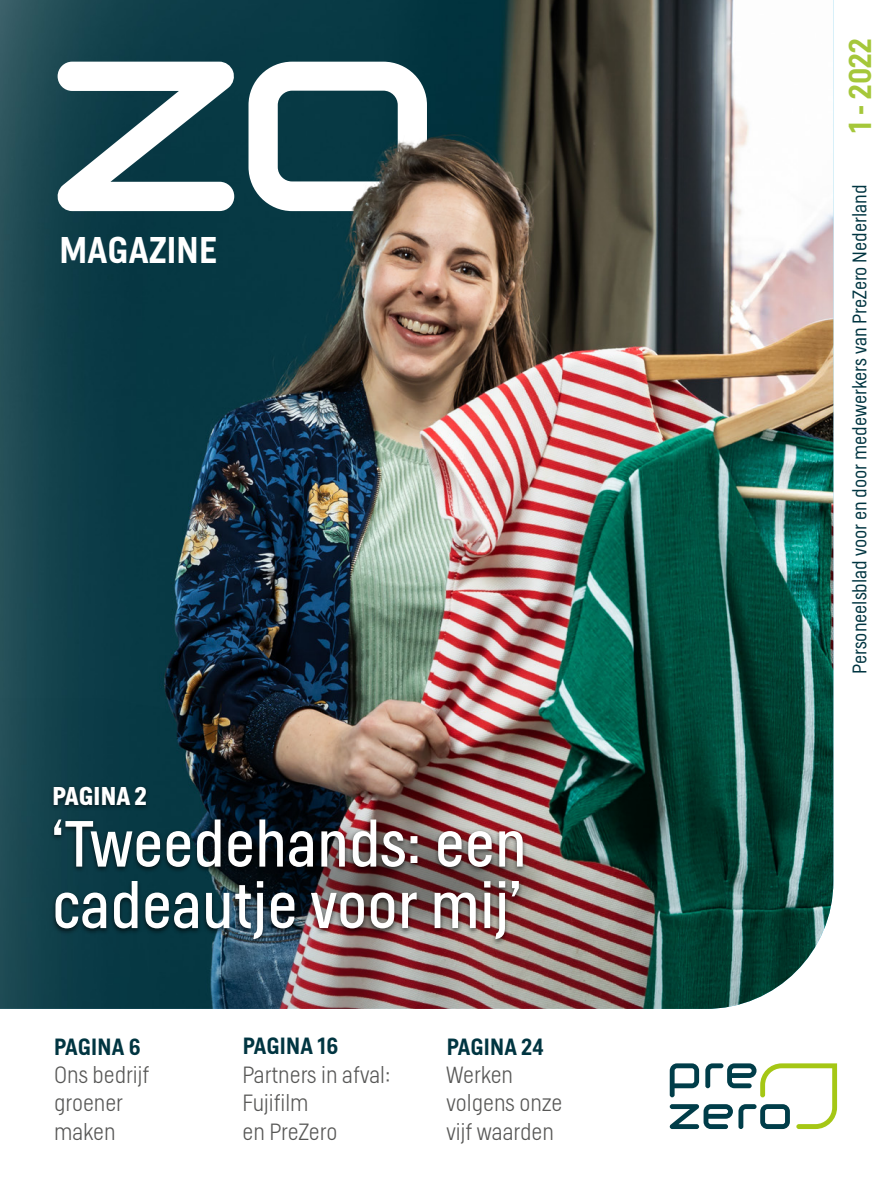
<style>
.page{position:relative;width:893px;height:1191px;background:#fff}
.page>*{position:absolute;margin:0;border:0;box-sizing:border-box;transform-origin:0 0}
.t1{font:300 64.5px/61.5px "Helsinki";color:#fff}
.t2{font:500 36.9px "Helsinki";letter-spacing:.01em;color:#fff}
.t3{font:500 31.5px "Helsinki";color:#a5c73a}
.t4{font:700 25.5px "Helsinki";letter-spacing:.01em;color:#fff}
.t5{font:100 23.25px/28.3px "Helsinki";color:#575756}
.t6{font:500 23.25px "Helsinki";letter-spacing:.01em;color:#003541}
.t7{font:200 19.5px "Helsinki";color:#003541}
</style>
<div class="page">
<img style="left:0;top:0;width:833px;height:1009px">
<svg style="left:670px;top:1063px;width:167px;height:66px"></svg>
<img style="left:0;top:698px;width:829px;height:310px">
<svg style="left:58px;top:49px;width:374px;height:162px"></svg>
<svg style="left:256px;top:821px;width:293px;height:113px"></svg>
<div style="left:49px;top:784px;width:478px;height:161px;background:#000;opacity:.6"></div>
<img style="left:319px;top:116px;width:275px;height:276px">
<h2 class="t2" style="left:59px;top:228px;width:159px">MAGAZINE</h2>
<p class="t4" style="left:52px;top:781px;width:96px">PAGINA 2</p>
<h1 class="t1" style="left:52px;top:812px;width:476px">‘Tweedehands: een cadeautje voor mij’</h1>
<p class="t6" style="left:54px;top:1032px;width:88px">PAGINA 6</p>
<p class="t5" style="left:54px;top:1060px;width:97px">Ons bedrijf groener maken</p>
<p class="t6" style="left:243px;top:1032px;width:97px">PAGINA 16</p>
<p class="t5" style="left:243px;top:1060px;width:149px">Partners in afval:<br>Fujifilm<br>en PreZero</p>
<p class="t6" style="left:447px;top:1032px;width:99px">PAGINA 24</p>
<p class="t5" style="left:447px;top:1060px;width:117px">Werken volgens onze vijf waarden</p>
<h3 class="t3" style="left:842px;top:133px;width:96px;rotate:-90deg">1 - 2022</h3>
<p class="t7" style="left:848px;top:674px;width:490px;rotate:-90deg">Personeelsblad voor en door medewerkers van PreZero Nederland</p>
</div>
